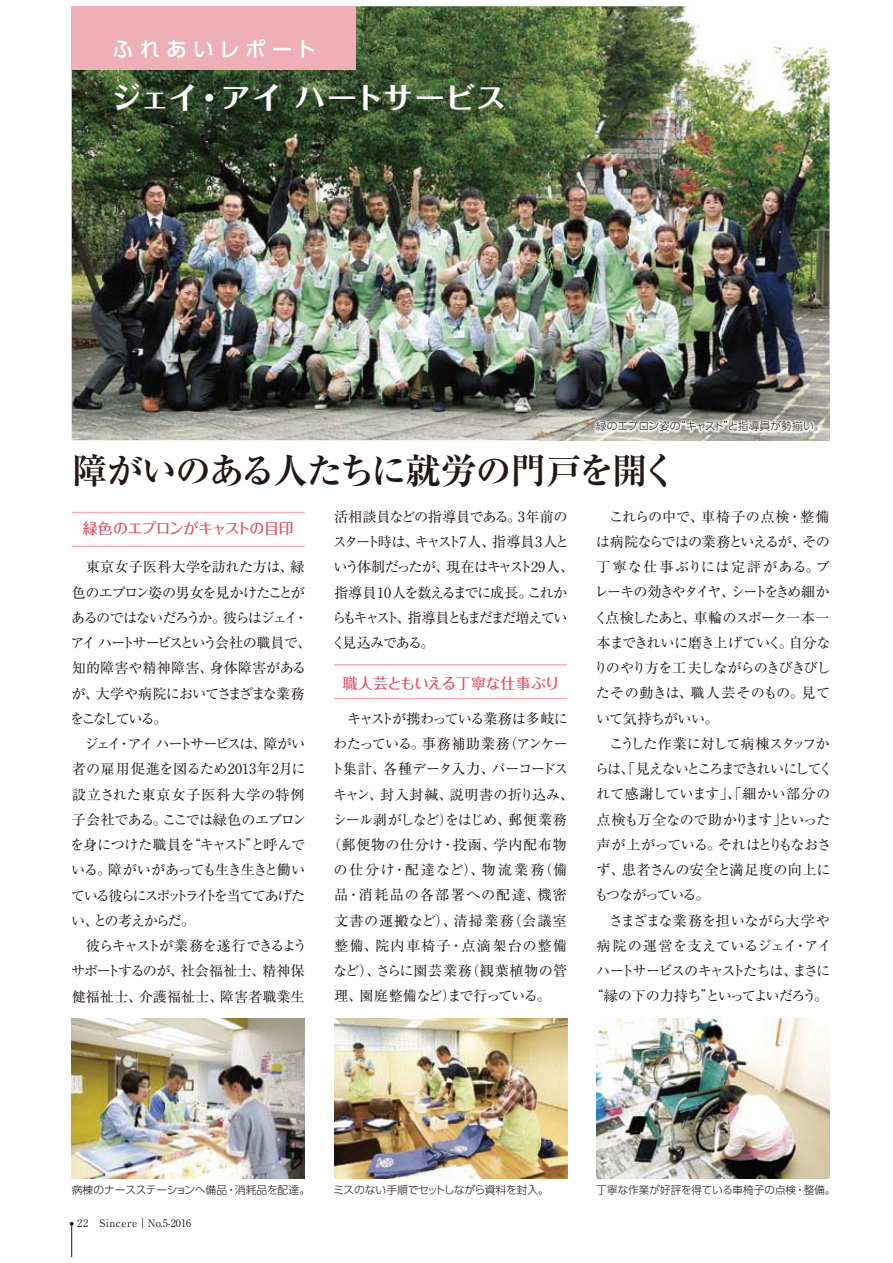
<style>
.page{position:relative;width:893px;height:1263px;background:#fff}
.page>*{position:absolute;margin:0;border:0;box-sizing:border-box;transform-origin:0 0}
.t1{font:35.7px "Ryumin Pro Bold 90 msp RKSJ H";letter-spacing:-.045em;color:#221815}
.t2{font:29.7px "Folk Pro Bold 90 msp RKSJ H";letter-spacing:.02em;color:#fff}
.t3{font:20.85px "UD Shin Go Pro Medium 90 msp RKSJ H";letter-spacing:.28em;color:#fff}
.t4{font:14.85px "Folk Pro Medium 90 msp RKSJ H";letter-spacing:-.02em;color:#dc5468}
.t5{font:14.1px/25.2px "Ryumin Pro Regular 90 msp RKSJ H";letter-spacing:-.05em;color:#1e1614}
.t6{font:14.1px/25.2px "Ryumin Pro Regular 90 msp RKSJ H";letter-spacing:-.09em;color:#1e1614}
.t7{font:14.1px/25.2px "Ryumin Pro Regular 90 msp RKSJ H";color:#1e1614}
.t8{font:14.1px "Ryumin Pro Regular 90 msp RKSJ H";letter-spacing:-.07em;color:#1e1614}
.t9{font:14.1px "Ryumin Pro Regular 90 msp RKSJ H";letter-spacing:.09em;color:#1e1614}
.t10{font:14.1px "Ryumin Pro Regular 90 msp RKSJ H";letter-spacing:-.075em;color:#1e1614}
.t11{font:14.1px "Ryumin Pro Regular 90 msp RKSJ H";letter-spacing:.01em;color:#1e1614}
.t12{font:14.1px "Ryumin Pro Regular 90 msp RKSJ H";letter-spacing:.03em;color:#1e1614}
.t13{font:14.1px "Ryumin Pro Regular 90 msp RKSJ H";letter-spacing:.055em;color:#1e1614}
.t14{font:14.1px "Ryumin Pro Regular 90 msp RKSJ H";letter-spacing:.14em;color:#1e1614}
.t15{font:14.1px "Ryumin Pro Regular 90 msp RKSJ H";letter-spacing:.1em;color:#1e1614}
.t16{font:10.8px "UD Shin Go Pro Light 90 msp RKSJ H";letter-spacing:-.01em;color:#221815}
.t17{font:10.8px "UD Shin Go Pro Light 90 msp RKSJ H";letter-spacing:.01em;color:#221815}
.t18{font:10.8px "UD Shin Go Pro Light 90 msp RKSJ H";letter-spacing:-.03em;color:#221815}
.t19{font:10.35px "Ryumin Pro Regular 90 msp RKSJ H";letter-spacing:.05em;color:#221815}
</style>
<div class="page">
<img style="left:72px;top:6px;width:757px;height:434px">
<hr style="left:71px;top:1224px;width:1px;height:33px;background:#221815">
<svg style="left:70px;top:1222px;width:4px;height:4px"></svg>
<img style="left:334px;top:1019px;width:233px;height:159px">
<img style="left:596px;top:1019px;width:233px;height:159px">
<img style="left:540px;top:364px;width:289px;height:76px">
<img style="left:72px;top:1019px;width:233px;height:159px">
<div style="left:72px;top:6px;width:284px;height:63px;background:#eeafb7"></div>
<hr style="left:72px;top:512px;width:233px;height:1px;background:#eeafb7">
<hr style="left:72px;top:545px;width:233px;height:2px;background:#eeafb7">
<hr style="left:334px;top:664px;width:233px;height:2px;background:#eeafb7">
<hr style="left:334px;top:698px;width:233px;height:1px;background:#eeafb7">
<h3 class="t3" style="left:113px;top:41px;width:205px">ふれあいレポート</h3>
<h2 class="t2" style="left:112px;top:87px;width:395px">ジェイ・アイ ハートサービス</h2>
<p class="t16" style="left:596px;top:422px;width:230px">緑のエプロン姿の“キャスト”と指導員が勢揃い。</p>
<h1 class="t1" style="left:72px;top:457px;width:607px">障がいのある人たちに就労の門戸を開く</h1>
<p class="t4" style="left:83px;top:523px;width:212px">緑色のエプロンがキャストの目印</p>
<p class="t5" style="left:70px;top:557px;width:243px;text-indent:16px">東京女子医科大学を訪れた方は、緑色のエプロン姿の男女を見かけたことがあるのではないだろうか。彼らはジェイ・アイ ハートサービスという会社の職員で、知的障害や精神障害、身体障害があるが、大学や病院においてさまざまな業務をこなしている。</p>
<p class="t5" style="left:70px;top:733px;width:238px;text-align:justify;text-indent:14px">ジェイ・アイ ハートサービスは、障がい者の雇用促進を図るため2013年2月に設立された東京女子医科大学の特例子会社である。ここでは緑色のエプロンを身につけた職員を“キャスト”と呼んでいる。障がいがあっても生き生きと働いている彼らにスポットライトを当ててあげたい、との考えからだ。</p>
<p class="t7" style="left:71px;top:935px;width:237px;text-indent:15px">彼らキャストが業務を遂行できるようサポートするのが、社会福祉士、精神保健福祉士、介護福祉士、障害者職業生</p>
<p class="t6" style="left:331px;top:506px;width:244px">活相談員などの指導員である。3年前のスタート時は、キャスト7人、指導員 3人という体制だったが、現在はキャスト29人、指導員10人を数えるまでに成長。これからもキャスト、指導員ともまだまだ増えていく見込みである。</p>
<p class="t4" style="left:343px;top:678px;width:218px">職人芸ともいえる丁寧な仕事ぶり</p>
<p class="t8" style="left:347px;top:713px;width:222px">キャストが携わっている業務は多岐に</p>
<p class="t5" style="left:333px;top:733px;width:236px">わたっている。事務補助業務（アンケー</p>
<p class="t10" style="left:330px;top:764px;width:239px">ト集計、各種データ入力、バーコードス</p>
<p class="t11" style="left:333px;top:789px;width:242px">キャン、封入封緘、説明書の折り込み、</p>
<p class="t5" style="left:333px;top:809px;width:236px">シール剥がしなど）をはじめ、郵便業務</p>
<p class="t13" style="left:327px;top:839px;width:241px">（郵便物の仕分け・投函、学内配布物</p>
<p class="t14" style="left:334px;top:865px;width:235px">の仕分け・配達など）、物流業務（備</p>
<p class="t15" style="left:334px;top:890px;width:234px">品・消耗品の各部署への配達、機密</p>
<p class="t9" style="left:334px;top:915px;width:234px">文書の運搬など）、清掃業務（会議室</p>
<p class="t9" style="left:334px;top:940px;width:234px">整備、院内車椅子・点滴架台の整備</p>
<p class="t12" style="left:333px;top:966px;width:235px">など）、さらに園芸業務（観葉植物の管</p>
<p class="t8" style="left:334px;top:991px;width:218px">理、園庭整備など）まで行っている。</p>
<p class="t5" style="left:594px;top:506px;width:238px;text-align:justify;text-indent:15px">これらの中で、車椅子の点検・整備は病院ならではの業務といえるが、その丁寧な仕事ぶりには定評がある。ブレーキの効きやタイヤ、シートをきめ細かく点検したあと、車輪のスポーク一本一本まできれいに磨き上げていく。自分なりのやり方を工夫しながらのきびきびしたその動きは、職人芸そのもの。見ていて気持ちがいい。</p>
<p class="t5" style="left:594px;top:733px;width:240px;text-indent:15px">こうした作業に対して病棟スタッフからは、「見えないところまできれいにしてくれて感謝しています」、「細かい部分の点検も万全なので助かります」といった声が上がっている。それはとりもなおさず、患者さんの安全と満足度の向上にもつながっている。</p>
<p class="t5" style="left:589px;top:910px;width:243px;text-align:right">さまざまな業務を担いながら大学や<br>病院の運営を支えているジェイ・アイハートサービスのキャストたちは、まさに“縁の下の力持ち”といってよいだろう。</p>
<p class="t16" style="left:72px;top:1185px;width:240px">病棟のナースステーションへ備品・消耗品を配達。</p>
<p class="t18" style="left:334px;top:1185px;width:217px">ミスのない手順でセットしながら資料を封入。</p>
<p class="t17" style="left:596px;top:1185px;width:240px">丁寧な作業が好評を得ている車椅子の点検・整備。</p>
<p class="t19" style="left:77px;top:1220px;width:116px">22　Sincere｜No.5-2016</p>
</div>
